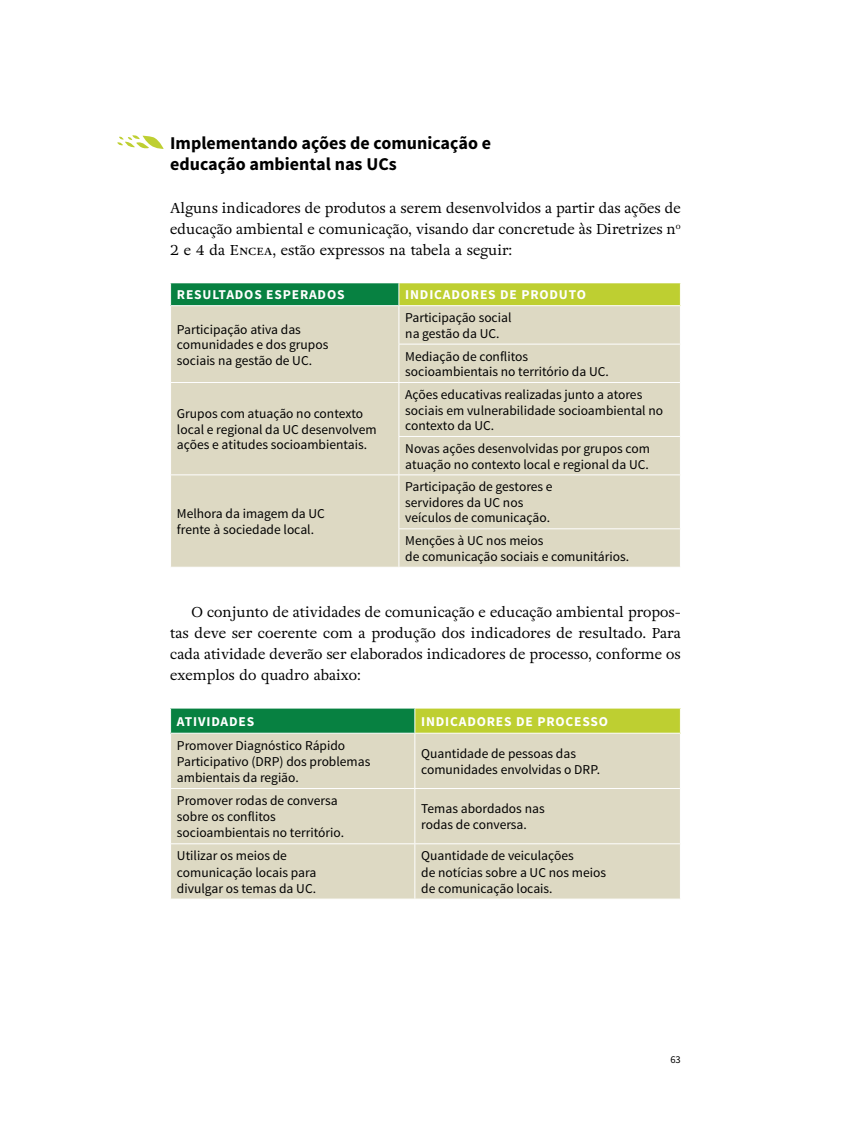
<style>
.page{position:relative;width:851px;height:1127px;background:#fff}
.page>*{position:absolute;margin:0;border:0;box-sizing:border-box;transform-origin:0 0}
.t1{font:700 18px/21.3px "Source Sans Pro";color:#000}
.t2{font:14.25px/21.3px "Adriane Text";color:#000;text-align:justify}
.t3{font:13.5px/16.2px "Source Sans Pro";color:#000}
.t4{font:700 13.5px "Source Sans Pro";letter-spacing:.06em;color:#fff}
.t5{font:10.5px "Source Sans Pro";color:#000}
</style>
<div class="page">
<div style="left:170px;top:283px;width:229px;height:23px;background:#078141"></div>
<div style="left:399px;top:283px;width:281px;height:23px;background:#becf31"></div>
<div style="left:171px;top:306px;width:509px;height:261px;background:#ddd9c3"></div>
<svg style="left:398px;top:283px;width:1px;height:22px"></svg>
<hr style="left:170px;top:305px;width:229px;height:1px;background:#fff">
<hr style="left:399px;top:305px;width:281px;height:1px;background:#fff">
<hr style="left:398px;top:306px;width:1px;height:38px;background:#fff">
<hr style="left:398px;top:344px;width:282px;height:1px;background:#fff">
<hr style="left:398px;top:344px;width:1px;height:38px;background:#fff">
<hr style="left:170px;top:382px;width:229px;height:1px;background:#fff">
<hr style="left:399px;top:382px;width:281px;height:1px;background:#fff">
<hr style="left:398px;top:383px;width:1px;height:53px;background:#fff">
<hr style="left:398px;top:436px;width:282px;height:1px;background:#fff">
<hr style="left:398px;top:437px;width:1px;height:37px;background:#fff">
<hr style="left:170px;top:474px;width:229px;height:1px;background:#fff">
<hr style="left:399px;top:474px;width:281px;height:1px;background:#fff">
<hr style="left:398px;top:475px;width:1px;height:53px;background:#fff">
<hr style="left:398px;top:528px;width:282px;height:1px;background:#fff">
<hr style="left:398px;top:529px;width:1px;height:38px;background:#fff">
<svg style="left:170px;top:283px;width:1px;height:22px"></svg>
<svg style="left:680px;top:283px;width:1px;height:22px"></svg>
<div style="left:170px;top:708px;width:245px;height:25px;background:#078141"></div>
<div style="left:415px;top:708px;width:265px;height:25px;background:#becf31"></div>
<div style="left:171px;top:734px;width:509px;height:165px;background:#ddd9c3"></div>
<svg style="left:414px;top:709px;width:1px;height:24px"></svg>
<hr style="left:414px;top:733px;width:1px;height:55px;background:#fff">
<hr style="left:170px;top:788px;width:245px;height:1px;background:#fff">
<hr style="left:415px;top:788px;width:265px;height:1px;background:#fff">
<hr style="left:414px;top:789px;width:1px;height:54px;background:#fff">
<hr style="left:170px;top:843px;width:245px;height:1px;background:#fff">
<hr style="left:415px;top:843px;width:265px;height:1px;background:#fff">
<hr style="left:414px;top:844px;width:1px;height:55px;background:#fff">
<hr style="left:170px;top:708px;width:245px;height:1px;background:#fff">
<svg style="left:170px;top:708px;width:1px;height:25px"></svg>
<hr style="left:415px;top:708px;width:265px;height:1px;background:#fff">
<svg style="left:680px;top:708px;width:1px;height:25px"></svg>
<svg style="left:117px;top:135px;width:47px;height:14px"></svg>
<h1 class="t1" style="left:170px;top:133px;width:322px">Implementando ações de comunicação e educação ambiental nas UCs</h1>
<p class="t2" style="left:170px;top:197px;width:512px">Alguns indicadores de produtos a serem desenvolvidos a partir das ações de educação ambiental e comunicação, visando dar concretude às Diretrizes n<sup>o </sup>2 e 4 da Encea, estão expressos na tabela a seguir:</p>
<p class="t4" style="left:177px;top:286px;width:169px">RESULTADOS ESPERADOS</p>
<p class="t4" style="left:405px;top:286px;width:182px">INDICADORES DE PRODUTO</p>
<p class="t3" style="left:177px;top:322px;width:153px;line-height:15.6px">Participação ativa das comunidades e dos grupos sociais na gestão de UC.</p>
<p class="t3" style="left:405px;top:310px;width:108px;line-height:15.5px">Participação social na gestão da UC.</p>
<p class="t3" style="left:405px;top:348px;width:205px;line-height:15.6px">Mediação de conflitos socioambientais no território da UC.</p>
<p class="t3" style="left:177px;top:406px;width:201px;line-height:15.6px">Grupos com atuação no contexto local e regional da UC desenvolvem ações e atitudes socioambientais.</p>
<p class="t3" style="left:177px;top:506px;width:149px;line-height:15.5px">Melhora da imagem da UC frente à sociedade local.</p>
<p class="t3" style="left:405px;top:387px;width:259px;line-height:15.5px">Ações educativas realizadas junto a atores sociais em vulnerabilidade socioambiental no contexto da UC.</p>
<p class="t3" style="left:405px;top:441px;width:246px;line-height:15.6px">Novas ações desenvolvidas por grupos com atuação no contexto local e regional da UC.</p>
<p class="t3" style="left:405px;top:479px;width:149px;line-height:15.6px">Participação de gestores e servidores da UC nos veículos de comunicação.</p>
<p class="t3" style="left:405px;top:533px;width:225px;line-height:15.5px">Menções à UC nos meios<br>de comunicação sociais e comunitários.</p>
<p class="t2" style="left:170px;top:601px;width:512px;text-indent:21px">O conjunto de atividades de comunicação e educação ambiental propos&shy;tas deve ser coerente com a produção dos indicadores de resultado. Para cada atividade deverão ser elaborados indicadores de processo, conforme os exemplos do quadro abaixo:</p>
<p class="t4" style="left:177px;top:712px;width:79px">ATIVIDADES</p>
<p class="t4" style="left:421px;top:712px;width:188px">INDICADORES DE PROCESSO</p>
<p class="t3" style="left:177px;top:737px;width:195px">Promover Diagnóstico Rápido<br>Participativo (DRP) dos problemas ambientais da região.</p>
<p class="t3" style="left:421px;top:745px;width:180px">Quantidade de pessoas das comunidades envolvidas o DRP.</p>
<p class="t3" style="left:177px;top:793px;width:169px">Promover rodas de conversa sobre os conflitos socioambientais no território.</p>
<p class="t3" style="left:421px;top:801px;width:125px">Temas abordados nas rodas de conversa.</p>
<p class="t3" style="left:177px;top:848px;width:141px">Utilizar os meios de comunicação locais para divulgar os temas da UC.</p>
<p class="t3" style="left:421px;top:848px;width:186px">Quantidade de veiculações<br>de notícias sobre a UC nos meios de comunicação locais.</p>
<p class="t5" style="left:670px;top:1053px;width:12px">63</p>
</div>
